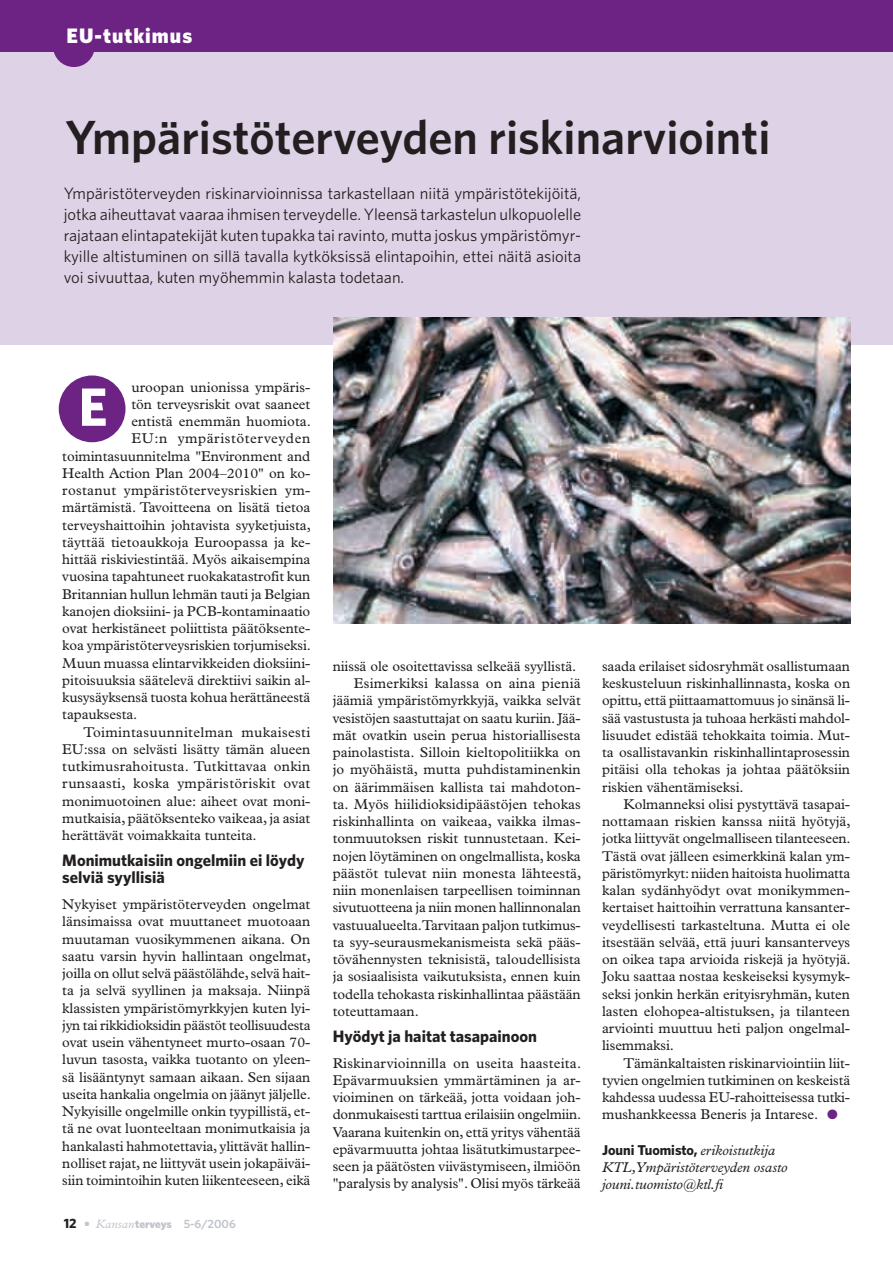
<style>
.page{position:relative;width:893px;height:1263px;background:#fff}
.page>*{position:absolute;margin:0;border:0;box-sizing:border-box;transform-origin:0 0}
.t1{font:700 54px "Whitney";color:#fff}
.t2{font:600 48px "Whitney";color:#231f20}
.t3{font:900 21px "Whitney";letter-spacing:.05em;color:#fff}
.t4{font:16.5px/21px "Whitney";letter-spacing:-.005em;color:#231f20;text-align:justify}
.t5{font:700 16.5px/17.2px "Whitney";color:#231f20}
.t6{font:14.25px/17.2px "Plantin";letter-spacing:-.005em;color:#231f20;text-align:justify}
.t7{font:14.25px "Plantin";letter-spacing:.015em;color:#231f20}
.t8{font:14.25px "Plantin";letter-spacing:.025em;color:#231f20}
.t9{font:italic 14.25px/17.2px "Plantin";letter-spacing:-.005em;color:#231f20}
.t10{font:14.25px "Plantin";letter-spacing:.02em;color:#231f20}
.t11{font:700 14.25px "Whitney";letter-spacing:-.005em;color:#231f20}
.t12{font:14.25px "Plantin";letter-spacing:.04em;color:#231f20}
.t13{font:600 12px "Whitney";color:#c0c4ca}
.s1{font-weight:700;font-size:13.5px;color:#231f20}
.s2{font-weight:700}
.s3{font-family:"Plantin";font-weight:400;font-style:italic}
.s4{font-weight:900;font-size:11.25px}
.s5{color:#6d2383}
</style>
<div class="page">
<div style="left:0;top:51px;width:893px;height:294px;background:#ded3e6"></div>
<div style="left:53px;top:25px;width:42px;height:42px;background:#6d2383;border-radius:50%"></div>
<div style="left:0;top:0;width:893px;height:52px;background:#6d2383"></div>
<div style="left:59px;top:375px;width:67px;height:67px;background:#6d2383;border-radius:50%"></div>
<img style="left:334px;top:317px;width:517px;height:306px">
<h3 class="t3" style="left:67px;top:22px;width:127px">EU-tutkimus</h3>
<h2 class="t2" style="left:65px;top:109px;width:707px">Ympäristöterveyden riskinarviointi</h2>
<p class="t4" style="left:64px;top:182px;width:519px">Ympäristöterveyden riskinarvioinnissa tarkastellaan niitä ympäristötekijöitä, jotka aiheuttavat vaaraa ihmisen terveydelle. Yleensä tarkastelun ulkopuolelle rajataan elintapatekijät kuten tupakka tai ravinto, mutta joskus ympäristömyr&shy;kyille altistuminen on sillä tavalla kytköksissä elintapoihin, ettei näitä asioita voi sivuuttaa, kuten myöhemmin kalasta todetaan.</p>
<p class="t6" style="left:132px;top:378px;width:180px">uroopan unionissa ympäris-</p>
<p class="t6" style="left:132px;top:395px;width:180px">tön terveysriskit ovat saaneet</p>
<p class="t6" style="left:132px;top:413px;width:181px">entistä enemmän huomiota.</p>
<p class="t12" style="left:132px;top:430px;width:180px">EU:n ympäristöterveyden</p>
<p class="t6" style="left:62px;top:447px;width:250px">toimintasuunnitelma "Environment and</p>
<p class="t6" style="left:62px;top:464px;width:250px">Health Action Plan 2004–2010" on ko-</p>
<p class="t10" style="left:62px;top:482px;width:250px">rostanut ympäristöterveysriskien ym-</p>
<p class="t6" style="left:62px;top:499px;width:249px">märtämistä. Tavoitteena on lisätä tietoa</p>
<p class="t6" style="left:62px;top:516px;width:250px">terveyshaittoihin johtavista syyketjuista,</p>
<p class="t6" style="left:62px;top:533px;width:250px">täyttää tietoaukkoja Euroopassa ja ke-</p>
<p class="t6" style="left:62px;top:551px;width:250px">hittää riskiviestintää. Myös aikaisempina</p>
<p class="t6" style="left:62px;top:568px;width:250px">vuosina tapahtuneet ruokakatastrofit kun</p>
<p class="t6" style="left:62px;top:585px;width:250px">Britannian hullun lehmän tauti ja Belgian</p>
<p class="t6" style="left:62px;top:602px;width:250px">kanojen dioksiini- ja PCB-kontaminaatio</p>
<p class="t6" style="left:62px;top:620px;width:250px">ovat herkistäneet poliittista päätöksente-</p>
<p class="t6" style="left:62px;top:637px;width:250px">koa ympäristöterveysriskien torjumiseksi.</p>
<p class="t6" style="left:62px;top:654px;width:250px">Muun muassa elintarvikkeiden dioksiini-</p>
<p class="t6" style="left:62px;top:671px;width:250px">pitoisuuksia säätelevä direktiivi saikin al-</p>
<p class="t6" style="left:62px;top:689px;width:250px">kusysäyksensä tuosta kohua herättäneestä</p>
<p class="t6" style="left:62px;top:706px;width:77px">tapauksesta.</p>
<p class="t8" style="left:84px;top:724px;width:228px">Toimintasuunnitelman mukaisesti</p>
<p class="t6" style="left:62px;top:740px;width:250px">EU:ssa on selvästi lisätty tämän alueen</p>
<p class="t7" style="left:62px;top:758px;width:250px">tutkimusrahoitusta. Tutkittavaa onkin</p>
<p class="t8" style="left:62px;top:775px;width:250px">runsaasti, koska ympäristöriskit ovat</p>
<p class="t6" style="left:62px;top:792px;width:250px">monimuotoinen alue: aiheet ovat moni-</p>
<p class="t6" style="left:62px;top:809px;width:250px">mutkaisia, päätöksenteko vaikeaa, ja asiat</p>
<p class="t6" style="left:62px;top:827px;width:196px">herättävät voimakkaita tunteita.</p>
<p class="t5" style="left:62px;top:851px;width:244px">Monimutkaisiin ongelmiin ei löydy selviä syyllisiä</p>
<p class="t6" style="left:62px;top:896px;width:250px">Nykyiset ympäristöterveyden ongelmat länsimaissa ovat muuttaneet muotoaan muutaman vuosikymmenen aikana. On saatu varsin hyvin hallintaan ongelmat, joilla on ollut selvä päästölähde, selvä hait&shy;ta ja selvä syyllinen ja maksaja. Niinpä klassisten ympäristömyrkkyjen kuten lyi&shy;jyn tai rikkidioksidin päästöt teollisuudesta ovat usein vähentyneet murto-osaan 70- luvun tasosta, vaikka tuotanto on yleen&shy;sä lisääntynyt samaan aikaan. Sen sijaan useita hankalia ongelmia on jäänyt jäljelle.<br>Nykyisille ongelmille onkin tyypillistä, et&shy;tä ne ovat luonteeltaan monimutkaisia ja hankalasti hahmotettavia, ylittävät hallin&shy;nolliset rajat, ne liittyvät usein jokapäiväi&shy;siin toimintoihin kuten liikenteeseen, eikä</p>
<h1 class="t1" style="left:79px;top:374px;width:30px">E</h1>
<p class="t13" style="left:64px;top:1216px;width:174px"><span class="s1">12</span> <span class="s2">•</span> <span class="s3">Kansan</span><span class="s4">terveys</span> 5-6/2006</p>
<p class="t6" style="left:333px;top:657px;width:245px">niissä ole osoitettavissa selkeää syyllistä.</p>
<p class="t7" style="left:354px;top:675px;width:228px">Esimerkiksi kalassa on aina pieniä</p>
<p class="t6" style="left:333px;top:692px;width:250px">jäämiä ympäristömyrkkyjä, vaikka selvät</p>
<p class="t6" style="left:333px;top:709px;width:250px">vesistöjen saastuttajat on saatu kuriin. Jää-</p>
<p class="t6" style="left:333px;top:726px;width:250px">mät ovatkin usein perua historiallisesta</p>
<p class="t6" style="left:333px;top:744px;width:250px">painolastista. Silloin kieltopolitiikka on</p>
<p class="t6" style="left:333px;top:761px;width:250px">jo myöhäistä, mutta puhdistaminenkin</p>
<p class="t6" style="left:333px;top:778px;width:250px">on äärimmäisen kallista tai mahdoton-</p>
<p class="t6" style="left:333px;top:795px;width:250px">ta. Myös hiilidioksidipäästöjen tehokas</p>
<p class="t6" style="left:333px;top:813px;width:250px">riskinhallinta on vaikeaa, vaikka ilmas-</p>
<p class="t6" style="left:333px;top:830px;width:250px">tonmuutoksen riskit tunnustetaan. Kei-</p>
<p class="t6" style="left:333px;top:847px;width:250px">nojen löytäminen on ongelmallista, koska</p>
<p class="t6" style="left:333px;top:864px;width:250px">päästöt tulevat niin monesta lähteestä,</p>
<p class="t6" style="left:333px;top:882px;width:250px">niin monenlaisen tarpeellisen toiminnan</p>
<p class="t6" style="left:333px;top:899px;width:250px">sivutuotteena ja niin monen hallinnonalan</p>
<p class="t6" style="left:333px;top:916px;width:250px">vastuualueelta.Tarvitaan paljon tutkimus-</p>
<p class="t6" style="left:333px;top:933px;width:250px">ta syy-seurausmekanismeista sekä pääs-</p>
<p class="t6" style="left:333px;top:951px;width:250px">tövähennysten teknisistä, taloudellisista</p>
<p class="t6" style="left:333px;top:968px;width:250px">ja sosiaalisista vaikutuksista, ennen kuin</p>
<p class="t6" style="left:333px;top:985px;width:250px">todella tehokasta riskinhallintaa päästään</p>
<p class="t6" style="left:333px;top:1002px;width:88px">toteuttamaan.</p>
<p class="t5" style="left:333px;top:1027px;width:206px">Hyödyt ja haitat tasapainoon</p>
<p class="t6" style="left:333px;top:1054px;width:250px">Riskinarvioinnilla on useita haasteita.<br>Epävarmuuksien ymmärtäminen ja ar&shy;vioiminen on tärkeää, jotta voidaan joh&shy;donmukaisesti tarttua erilaisiin ongelmiin.<br>Vaarana kuitenkin on, että yritys vähentää epävarmuutta johtaa lisätutkimustarpee&shy;seen ja päätösten viivästymiseen, ilmiöön "paralysis by analysis". Olisi myös tärkeää</p>
<p class="t6" style="left:602px;top:657px;width:250px">saada erilaiset sidosryhmät osallistumaan keskusteluun riskinhallinnasta, koska on opittu, että piittaamattomuus jo sinänsä li&shy;sää vastustusta ja tuhoaa herkästi mahdol&shy;lisuudet edistää tehokkaita toimia. Mut&shy;ta osallistavankin riskinhallintaprosessin pitäisi olla tehokas ja johtaa päätöksiin riskien vähentämiseksi.</p>
<p class="t6" style="left:602px;top:795px;width:250px;text-indent:21px">Kolmanneksi olisi pystyttävä tasapai&shy;nottamaan riskien kanssa niitä hyötyjä, jotka liittyvät ongelmalliseen tilanteeseen.<br>Tästä ovat jälleen esimerkkinä kalan ym&shy;päristömyrkyt: niiden haitoista huolimatta kalan sydänhyödyt ovat monikymmen&shy;kertaiset haittoihin verrattuna kansanter&shy;veydellisesti tarkasteltuna. Mutta ei ole itsestään selvää, että juuri kansanterveys on oikea tapa arvioida riskejä ja hyötyjä.<br>Joku saattaa nostaa keskeiseksi kysymyk&shy;seksi jonkin herkän erityisryhmän, kuten lasten elohopea-altistuksen, ja tilanteen arviointi muuttuu heti paljon ongelmal&shy;lisemmaksi.</p>
<p class="t6" style="left:602px;top:1054px;width:250px;text-indent:21px">Tämänkaltaisten riskinarviointiin liit&shy;tyvien ongelmien tutkiminen on keskeistä kahdessa uudessa EU-rahoitteisessa tutki&shy;mushankkeessa Beneris ja Intarese. <span class="s5">●</span></p>
<p class="t11" style="left:602px;top:1141px;width:175px">Jouni Tuomisto, <span class="s3">erikoistutkija</span></p>
<p class="t9" style="left:602px;top:1158px;width:187px">KTL,Ympäristöterveyden osasto jouni.tuomisto@ktl.fi</p>
</div>
